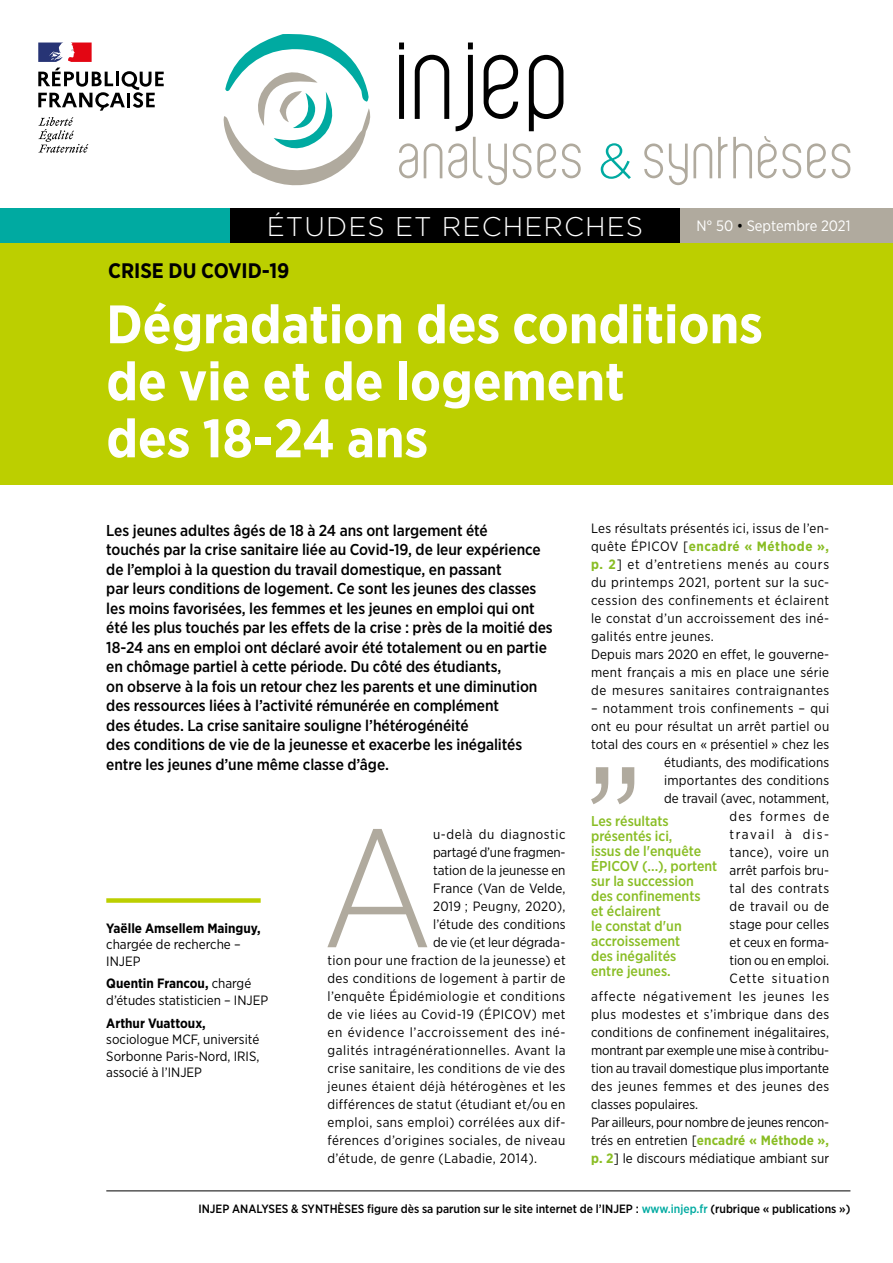
<style>
.page{position:relative;width:893px;height:1263px;background:#fff}
.page>*{position:absolute;margin:0;border:0;box-sizing:border-box;transform-origin:0 0}
.t1{font:300 167.85px "Gotham Narrow";color:#b0aa9e}
.t2{font:700 54px/57px "Gotham Narrow";color:#fff}
.t3{font:300 27px "Gotham";letter-spacing:.04em;color:#fff}
.t4{font:700 21px "Gotham Narrow";color:#000}
.t5{font:500 15.75px/19.5px "Gotham Narrow";letter-spacing:-.005em;color:#000}
.t6{font:15px "Gotham Narrow";color:#fff}
.t7{font:500 14.25px/15px "Gotham Narrow";color:#89bd24}
.t8{font:13.5px/18px "Gotham Narrow";letter-spacing:.025em;color:#000;text-align:justify}
.t9{font:13.5px/16.5px "Gotham Narrow";color:#000}
.t10{font:13.5px "Gotham Narrow";letter-spacing:-.015em;color:#000}
.t11{font:13.5px "Gotham Narrow";letter-spacing:.005em;color:#000}
.t12{font:13.5px "Gotham Narrow";letter-spacing:-.01em;color:#000}
.t13{font:700 13.5px "Gotham Narrow";color:#000}
.t14{font:13.5px "Gotham Narrow";letter-spacing:-.005em;color:#000}
.t15{font:700 13.5px "Gotham Narrow";letter-spacing:.005em;color:#89bd24}
.t16{font:13.5px "Gotham Narrow";letter-spacing:.05em;color:#000}
.t17{font:13.5px "Gotham Narrow";letter-spacing:.06em;color:#000}
.t18{font:13.5px "Gotham Narrow";letter-spacing:.065em;color:#000}
.t19{font:13.5px "Gotham Narrow";letter-spacing:.115em;color:#000}
.t20{font:13.5px "Gotham Narrow";letter-spacing:.075em;color:#000}
.t21{font:500 12px "Gotham Narrow";color:#000}
.s1{color:#000}
.s2{font-weight:700}
.s3{font-weight:700;color:#89bd24}
.s4{font-weight:400;color:#000}
.s5{color:#00aaa1}
</style>
<div class="page">
<div style="left:0;top:242px;width:893px;height:243px;background:#bccf00"></div>
<svg style="left:38px;top:68px;width:126px;height:43px"></svg>
<svg style="left:38px;top:117px;width:50px;height:36px"></svg>
<svg style="left:38px;top:43px;width:54px;height:19px"></svg>
<svg style="left:223px;top:34px;width:148px;height:152px"></svg>
<svg style="left:399px;top:43px;width:5px;height:76px"></svg>
<svg style="left:415px;top:55px;width:34px;height:64px"></svg>
<svg style="left:456px;top:43px;width:17px;height:88px"></svg>
<svg style="left:484px;top:55px;width:34px;height:64px"></svg>
<svg style="left:529px;top:55px;width:34px;height:76px"></svg>
<svg style="left:644px;top:136px;width:206px;height:49px"></svg>
<svg style="left:601px;top:143px;width:30px;height:36px"></svg>
<svg style="left:399px;top:137px;width:182px;height:48px"></svg>
<div style="left:0;top:208px;width:234px;height:34px;background:#00aaa1"></div>
<hr style="left:106px;top:1190px;width:744px;height:1px;background:#000">
<div style="left:230px;top:208px;width:450px;height:34px;background:#000"></div>
<div style="left:680px;top:208px;width:213px;height:34px;background:#b0aa9e"></div>
<div style="left:106px;top:898px;width:155px;height:5px;background:#bccf00"></div>
<svg style="left:591px;top:767px;width:43px;height:37px"></svg>
<h3 class="t3" style="left:267px;top:210px;width:378px">ÉTUDES ET RECHERCHES</h3>
<p class="t6" style="left:696px;top:216px;width:156px">N° 50 <span class="s1">•</span> Septembre 2021</p>
<h3 class="t4" style="left:108px;top:258px;width:183px">CRISE DU COVID-19</h3>
<h2 class="t2" style="left:106px;top:295px;width:658px">Dégradation des conditions de vie et de logement<br>des 18‑24 ans</h2>
<p class="t5" style="left:106px;top:520px;width:448px">Les jeunes adultes âgés de 18 à 24 ans ont largement été<br>touchés par la crise sanitaire liée au Covid-19, de leur expérience de l’emploi à la question du travail domestique, en passant<br>par leurs conditions de logement. Ce sont les jeunes des classes les moins favorisées, les femmes et les jeunes en emploi qui ont été les plus touchés par les effets de la crise : près de la moitié des 18-24 ans en emploi ont déclaré avoir été totalement ou en partie en chômage partiel à cette période. Du côté des étudiants,<br>on observe à la fois un retour chez les parents et une diminution des ressources liées à l’activité rémunérée en complément<br>des études. La crise sanitaire souligne l’hétérogénéité<br>des conditions de vie de la jeunesse et exacerbe les inégalités entre les jeunes d’une même classe d’âge.</p>
<p class="t13" style="left:106px;top:919px;width:156px">Yaëlle Amsellem Mainguy,</p>
<p class="t9" style="left:106px;top:936px;width:136px">chargée de recherche –<br>INJEP</p>
<p class="t9" style="left:106px;top:975px;width:163px"><span class="s2">Quentin Francou,</span> chargé d’études statisticien – INJEP</p>
<p class="t13" style="left:106px;top:1014px;width:101px">Arthur Vuattoux,</p>
<p class="t8" style="left:106px;top:1031px;width:155px;line-height:16.5px">sociologue MCF, université Sorbonne Paris-Nord, IRIS, associé à l’INJEP</p>
<h1 class="t1" style="left:321px;top:785px;width:115px">A</h1>
<p class="t8" style="left:433px;top:825px;width:134px">u-delà du diagnostic</p>
<p class="t10" style="left:433px;top:844px;width:134px">partagé d’une fragmen-</p>
<p class="t14" style="left:433px;top:862px;width:134px">tation de la jeunesse en</p>
<p class="t8" style="left:433px;top:879px;width:134px">France (Van de Velde,</p>
<p class="t8" style="left:433px;top:897px;width:134px">2019 ; Peugny, 2020),</p>
<p class="t8" style="left:433px;top:915px;width:134px">l’étude des conditions</p>
<p class="t12" style="left:433px;top:934px;width:134px">de vie (et leur dégrada-</p>
<p class="t8" style="left:327px;top:951px;width:240px">tion pour une fraction de la jeunesse) et</p>
<p class="t8" style="left:327px;top:969px;width:240px">des conditions de logement à partir de</p>
<p class="t8" style="left:327px;top:987px;width:239px">l’enquête Épidémiologie et conditions</p>
<p class="t8" style="left:327px;top:1005px;width:239px">de vie liées au Covid-19 (ÉPICOV) met</p>
<p class="t16" style="left:327px;top:1024px;width:240px">en évidence l’accroissement des iné-</p>
<p class="t8" style="left:327px;top:1041px;width:240px">galités intragénérationnelles. Avant la</p>
<p class="t8" style="left:327px;top:1059px;width:239px">crise sanitaire, les conditions de vie des</p>
<p class="t8" style="left:327px;top:1077px;width:240px">jeunes étaient déjà hétérogènes et les</p>
<p class="t8" style="left:327px;top:1095px;width:240px">différences de statut (étudiant et/ou en</p>
<p class="t8" style="left:327px;top:1113px;width:240px">emploi, sans emploi) corrélées aux dif-</p>
<p class="t8" style="left:327px;top:1131px;width:239px">férences d’origines sociales, de niveau</p>
<p class="t8" style="left:327px;top:1149px;width:211px">d’étude, de genre (Labadie, 2014).</p>
<p class="t8" style="left:591px;top:519px;width:240px;text-align:left">Les résultats présentés ici, issus de l’en&shy;quête ÉPICOV [<span class="s3">encadré « Méthode », p. 2</span>] et d’entretiens menés au cours du printemps 2021, portent sur la suc&shy;cession des confinements et éclairent le constat d’un accroissement des iné&shy;galités entre jeunes.<br>Depuis mars 2020 en effet, le gouverne&shy;ment français a mis en place une série de mesures sanitaires contraignantes</p>
<p class="t8" style="left:591px;top:699px;width:240px">– notamment trois confinements – qui</p>
<p class="t8" style="left:591px;top:717px;width:240px">ont eu pour résultat un arrêt partiel ou</p>
<p class="t8" style="left:591px;top:735px;width:240px">total des cours en « présentiel » chez les</p>
<p class="t11" style="left:664px;top:754px;width:167px">étudiants, des modifications</p>
<p class="t8" style="left:664px;top:771px;width:167px">importantes des conditions</p>
<p class="t9" style="left:664px;top:790px;width:167px">de travail (avec, notamment,</p>
<p class="t20" style="left:730px;top:808px;width:101px">des formes de</p>
<p class="t19" style="left:730px;top:826px;width:101px">travail à dis-</p>
<p class="t8" style="left:730px;top:843px;width:101px">tance), voire un</p>
<p class="t9" style="left:730px;top:862px;width:101px">arrêt parfois bru-</p>
<p class="t8" style="left:730px;top:879px;width:101px">tal des contrats</p>
<p class="t8" style="left:730px;top:897px;width:101px">de travail ou de</p>
<p class="t11" style="left:730px;top:916px;width:101px">stage pour celles</p>
<p class="t14" style="left:730px;top:934px;width:101px">et ceux en forma-</p>
<p class="t12" style="left:730px;top:952px;width:101px">tion ou en emploi.</p>
<p class="t18" style="left:730px;top:970px;width:101px">Cette situation</p>
<p class="t17" style="left:591px;top:988px;width:240px">affecte négativement les jeunes les</p>
<p class="t8" style="left:591px;top:1005px;width:240px">plus modestes et s’imbrique dans des</p>
<p class="t8" style="left:591px;top:1023px;width:240px">conditions de confinement inégalitaires,</p>
<p class="t10" style="left:591px;top:1042px;width:240px">montrant par exemple une mise à contribu-</p>
<p class="t12" style="left:591px;top:1060px;width:239px">tion au travail domestique plus importante</p>
<p class="t8" style="left:591px;top:1077px;width:240px">des jeunes femmes et des jeunes des</p>
<p class="t9" style="left:591px;top:1096px;width:109px">classes populaires.</p>
<p class="t10" style="left:591px;top:1114px;width:239px">Par ailleurs, pour nombre de jeunes rencon-</p>
<p class="t15" style="left:591px;top:1131px;width:240px"><span class="s4">trés en entretien [</span>encadré « Méthode »,</p>
<p class="t11" style="left:591px;top:1150px;width:240px"><span class="s3">p. 2</span>] le discours médiatique ambiant sur</p>
<p class="t7" style="left:591px;top:813px;width:128px">Les résultats présentés ici,<br>issus de l'enquête<br>ÉPICOV (...), portent sur la succession des confinements<br>et éclairent<br>le constat d'un accroissement<br>des inégalités<br>entre jeunes.</p>
<p class="t21" style="left:198px;top:1201px;width:654px">INJEP ANALYSES &amp; SYNTHÈSES figure dès sa parution sur le site internet de l’INJEP : <span class="s5">www.injep.fr</span> (rubrique « publications »)</p>
</div>
